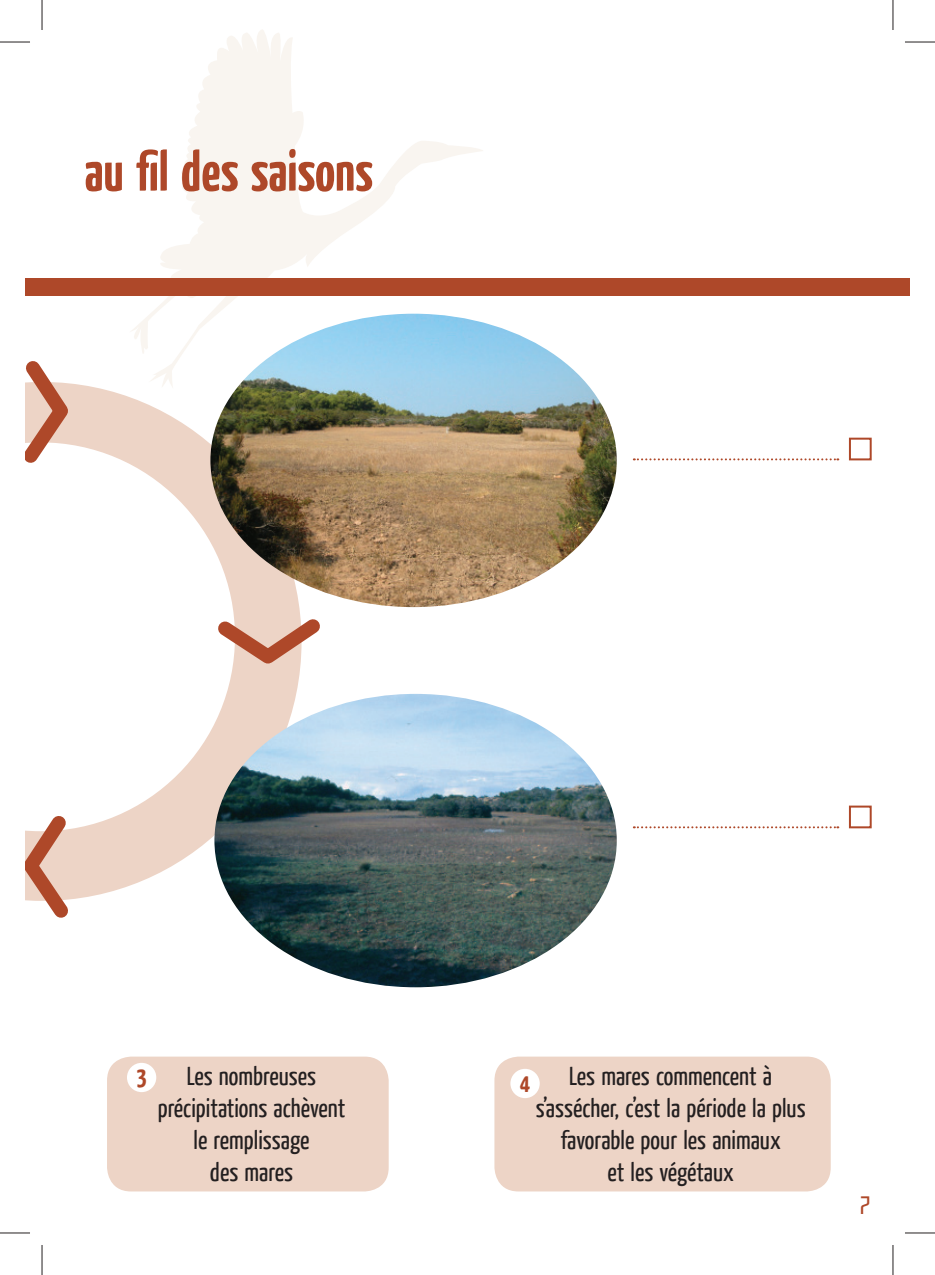
<style>
.page{position:relative;width:935px;height:1275px;background:#fff}
.page>*{position:absolute;margin:0;border:0;box-sizing:border-box;transform-origin:0 0}
.t1{font:700 56px "Yanone Kaffeesatz";color:#ae4829}
.t2{font:26px/32px "Yanone Kaffeesatz";color:#231f20;text-align:center}
.t3{font:700 26px "Yanone Kaffeesatz";color:#ae4829}
.t4{font:600 24px "Aldo";color:#ae4829}
</style>
<div class="page">
<svg style="left:129px;top:30px;width:354px;height:352px"></svg>
<div style="left:494px;top:1056px;width:336px;height:135px;background:#edd4c6;border-radius:24px"></div>
<div style="left:107px;top:1056px;width:281px;height:135px;background:#edd4c6;border-radius:24px"></div>
<div style="left:127px;top:1062px;width:29px;height:30px;background:#fff;border-radius:50%"></div>
<div style="left:510px;top:1068px;width:29px;height:30px;background:#fff;border-radius:50%"></div>
<div style="left:25px;top:278px;width:884px;height:17px;background:#ae4829"></div>
<svg style="left:78px;top:382px;width:223px;height:519px"></svg>
<svg style="left:25px;top:361px;width:53px;height:102px"></svg>
<svg style="left:25px;top:803px;width:55px;height:115px"></svg>
<svg style="left:206px;top:607px;width:114px;height:66px"></svg>
<img style="left:210px;top:314px;width:406px;height:293px;border-radius:50%">
<img style="left:214px;top:694px;width:402px;height:293px;border-radius:50%">
<svg style="left:633px;top:826px;width:205px;height:2px"></svg>
<svg style="left:633px;top:458px;width:205px;height:2px"></svg>
<div style="left:848px;top:438px;width:23px;height:22px;border:2px solid #ae4829"></div>
<div style="left:848px;top:805px;width:23px;height:23px;border:2px solid #ae4829"></div>
<hr style="left:0;top:42px;width:30px;height:1px;background:#231f20">
<hr style="left:904px;top:42px;width:30px;height:1px;background:#231f20">
<hr style="left:0;top:1232px;width:30px;height:1px;background:#231f20">
<hr style="left:904px;top:1232px;width:30px;height:1px;background:#231f20">
<hr style="left:42px;top:0;width:1px;height:30px;background:#231f20">
<hr style="left:42px;top:1245px;width:1px;height:30px;background:#231f20">
<hr style="left:892px;top:0;width:1px;height:30px;background:#231f20">
<hr style="left:892px;top:1245px;width:1px;height:30px;background:#231f20">
<h1 class="t1" style="left:85px;top:149px;width:290px">au fil des saisons</h1>
<p class="t2" style="left:158px;top:1062px;width:189px">Les nombreuses précipitations achèvent le remplissage<br>des mares</p>
<p class="t2" style="left:535px;top:1062px;width:271px">Les mares commencent à s’assécher, c’est la période la plus favorable pour les animaux<br>et les végétaux</p>
<p class="t3" style="left:136px;top:1065px;width:12px">3</p>
<p class="t3" style="left:520px;top:1072px;width:12px">4</p>
<p class="t4" style="left:861px;top:1192px;width:12px">7</p>
</div>
